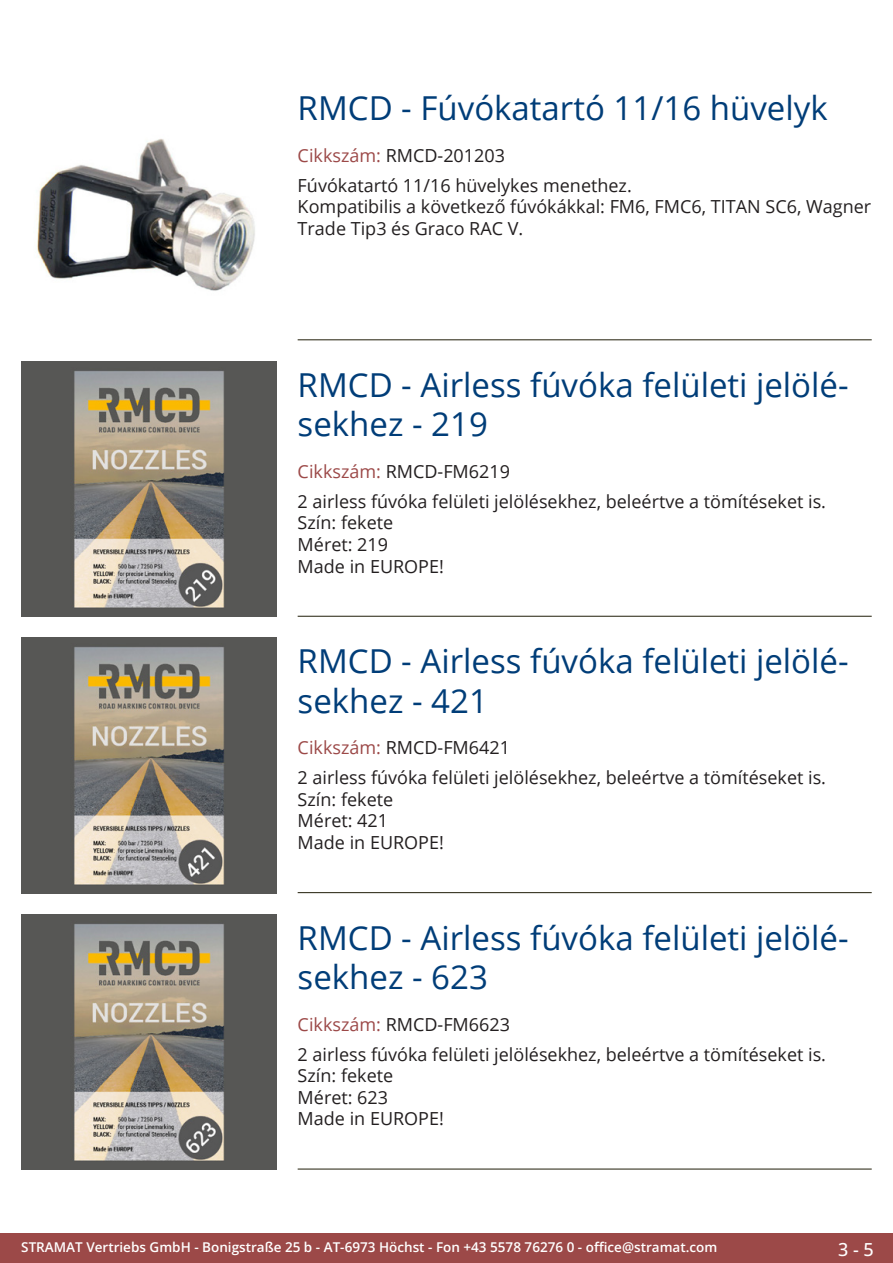
<style>
.page{position:relative;width:893px;height:1263px;background:#fff}
.page>*{position:absolute;margin:0;border:0;box-sizing:border-box;transform-origin:0 0}
.Produkttitel{font:33px/39.6px "Open Sans";color:#003d78}
.Beschreibung_Text{font:18px/21.6px "Open Sans";color:#231f20}
.TechDaten_Überschrif{font:18px "Open Sans";color:#231f20}
.t1{font:500 18px "Open Sans";color:#fff}
.t2{font:600 13.5px "Open Sans";color:#fff}
.s1{color:#9c4948}
</style>
<div class="page">
<div style="left:0;top:1233px;width:893px;height:30px;background:#9c4948"></div>
<hr style="left:298px;top:340px;width:574px;height:1px;background:#201d08">
<hr style="left:298px;top:616px;width:574px;height:1px;background:#201d08">
<hr style="left:298px;top:892px;width:574px;height:1px;background:#201d08">
<hr style="left:298px;top:1169px;width:574px;height:1px;background:#201d08">
<img style="left:36px;top:139px;width:219px;height:152px">
<img style="left:21px;top:361px;width:255px;height:256px">
<img style="left:21px;top:638px;width:255px;height:255px">
<img style="left:21px;top:914px;width:255px;height:255px">
<p class="Produkttitel" style="left:298px;top:88px;width:531px">RMCD - Fúvókatartó 11/16 hüvelyk</p>
<p class="TechDaten_Überschrif" style="left:298px;top:143px;width:209px"><span class="s1">Cikkszám:</span> RMCD-201203</p>
<p class="Beschreibung_Text" style="left:298px;top:174px;width:575px">Fúvókatartó 11/16 hüvelykes menethez.<br>Kompatibilis a következő fúvókákkal: FM6, FMC6, TITAN SC6, Wagner<br>Trade Tip3 és Graco RAC V.</p>
<p class="Produkttitel" style="left:298px;top:364px;width:550px">RMCD - Airless fúvóka felületi jelölé&shy;sekhez - 219</p>
<p class="TechDaten_Überschrif" style="left:298px;top:459px;width:214px"><span class="s1">Cikkszám:</span> RMCD-FM6219</p>
<p class="Beschreibung_Text" style="left:298px;top:490px;width:530px">2 airless fúvóka felületi jelölésekhez, beleértve a tömítéseket is.<br>Szín: fekete<br>Méret: 219<br>Made in EUROPE!</p>
<p class="Produkttitel" style="left:298px;top:640px;width:550px">RMCD - Airless fúvóka felületi jelölé&shy;sekhez - 421</p>
<p class="TechDaten_Überschrif" style="left:298px;top:735px;width:214px"><span class="s1">Cikkszám:</span> RMCD-FM6421</p>
<p class="Beschreibung_Text" style="left:298px;top:766px;width:530px">2 airless fúvóka felületi jelölésekhez, beleértve a tömítéseket is.<br>Szín: fekete<br>Méret: 421<br>Made in EUROPE!</p>
<p class="Produkttitel" style="left:298px;top:917px;width:550px">RMCD - Airless fúvóka felületi jelölé&shy;sekhez - 623</p>
<p class="TechDaten_Überschrif" style="left:298px;top:1012px;width:214px"><span class="s1">Cikkszám:</span> RMCD-FM6623</p>
<p class="Beschreibung_Text" style="left:298px;top:1043px;width:530px">2 airless fúvóka felületi jelölésekhez, beleértve a tömítéseket is.<br>Szín: fekete<br>Méret: 623<br>Made in EUROPE!</p>
<p class="t2" style="left:21px;top:1238px;width:698px">STRAMAT Vertriebs GmbH - Bonigstraße 25 b - AT-6973 Höchst - Fon +43 5578 76276 0 - office@stramat.com</p>
<p class="t1" style="left:838px;top:1237px;width:37px">3 - 5</p>
</div>
